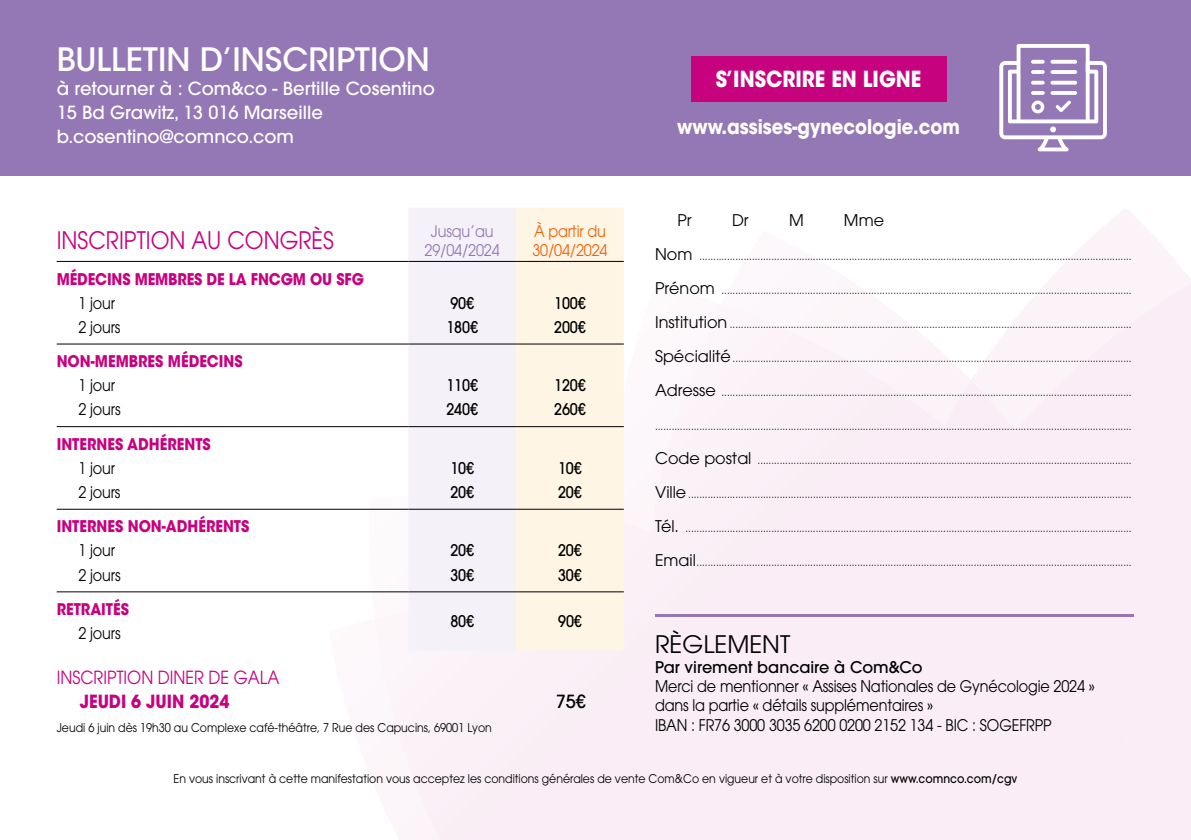
<style>
.page{position:relative;width:1191px;height:840px;background:#fff}
.page>*{position:absolute;margin:0;border:0;box-sizing:border-box;transform-origin:0 0}
.t1{font:500 32px "ITC Avant Garde Std";color:#fff}
.t2{font:24px "ITC Avant Garde Pro";color:#c7027f;scale:.9 1}
.t3{font:24px "ITC Avant Garde Pro";color:#000}
.t4{font:700 22px "ITC Avant Garde Std";color:#fff;scale:.9 1}
.t5{font:700 20px "ITC Avant Garde Std";color:#fff;scale:.9 1}
.t6{font:500 18px/24px "ITC Avant Garde Pro";color:#fff}
.t7{font:18px "ITC Avant Garde Pro";color:#c7027f;scale:.9 1}
.t8{font:700 18px "ITC Avant Garde Std";color:#c7027f;scale:.9 1}
.t9{font:500 18px "ITC Avant Garde Pro";color:#000}
.t10{font:16px/24px "ITC Avant Garde Pro";letter-spacing:-.01em;color:#000;scale:.9 1}
.t11{font:700 16px "ITC Avant Garde Std";color:#c7027f;scale:.9 1}
.t12{font:500 16px/24px "ITC Avant Garde Pro";letter-spacing:-.01em;color:#000;scale:.9 1}
.t13{font:500 16px "ITC Avant Garde Pro";letter-spacing:-.01em;color:#000}
.t14{font:16px/19.2px "ITC Avant Garde Pro";letter-spacing:-.01em;color:#ed6308;scale:.9 1}
.t15{font:16px/19.2px "ITC Avant Garde Pro";letter-spacing:-.01em;color:#9478b5;text-align:center;scale:.9 1}
.t16{font:16px "ITC Avant Garde Pro";letter-spacing:-.01em;color:#000}
.t17{font:12px "ITC Avant Garde Pro";color:#000;scale:.91 1}
.t18{font:10px "ITC Avant Garde Pro";color:#000}
.s1{font-size:16px}
.s2{font-weight:500}
</style>
<div class="page">
<svg style="left:944px;top:209px;width:247px;height:216px;fill:#fbf3f8"></svg>
<svg style="left:329px;top:592px;width:281px;height:247px;fill:#fbf1f7"></svg>
<div style="left:594px;top:316px;width:350px;height:399px;background:#fbf3f8"></div>
<div style="left:944px;top:425px;width:247px;height:414px;background:#faedf5"></div>
<div style="left:610px;top:603px;width:475px;height:236px;background:#faedf5"></div>
<div style="left:610px;top:425px;width:334px;height:290px;background:#faedf5"></div>
<div style="left:0;top:0;width:1191px;height:176px;background:#9478b5"></div>
<div style="left:691px;top:56px;width:255px;height:45px;background:#c7027f"></div>
<svg style="left:999px;top:44px;width:107px;height:107px"></svg>
<div style="left:408px;top:208px;width:108px;height:442px;background:#f4f1f8"></div>
<div style="left:516px;top:208px;width:108px;height:442px;background:#fef5e5"></div>
<hr style="left:57px;top:261px;width:351px;height:1px;background:#000">
<hr style="left:408px;top:261px;width:108px;height:1px;background:#000">
<hr style="left:516px;top:261px;width:108px;height:1px;background:#000">
<hr style="left:57px;top:343px;width:351px;height:1px;background:#000">
<hr style="left:408px;top:343px;width:108px;height:1px;background:#000">
<hr style="left:516px;top:343px;width:108px;height:1px;background:#000">
<hr style="left:57px;top:426px;width:351px;height:1px;background:#000">
<hr style="left:408px;top:426px;width:108px;height:1px;background:#000">
<hr style="left:516px;top:426px;width:108px;height:1px;background:#000">
<hr style="left:57px;top:508px;width:351px;height:1px;background:#000">
<hr style="left:408px;top:508px;width:108px;height:1px;background:#000">
<hr style="left:516px;top:508px;width:108px;height:1px;background:#000">
<hr style="left:57px;top:591px;width:351px;height:1px;background:#000">
<hr style="left:408px;top:591px;width:108px;height:1px;background:#000">
<hr style="left:516px;top:591px;width:108px;height:1px;background:#000">
<hr style="left:655px;top:613px;width:479px;height:3px;background:#9478b5">
<h1 class="t1" style="left:57px;top:39px;width:374px">BULLETIN D’INSCRIPTION</h1>
<h3 class="t6" style="left:57px;top:76px;width:380px">à retourner à : Com&amp;co - Bertille Cosentino<br>15 Bd Grawitz, 13 016 Marseille b.cosentino@comnco.com</h3>
<h2 class="t2" style="left:57px;top:225px;width:309px">INSCRIPTION AU CONGRÈS</h2>
<h3 class="t15" style="left:424px;top:221px;width:85px">Jusqu’au<br>29/04/2024</h3>
<h3 class="t14" style="left:532px;top:221px;width:85px">À partir du<br>30/04/2024</h3>
<h3 class="t11" style="left:57px;top:268px;width:343px">MÉDECINS MEMBRES DE LA FNCGM OU SFG</h3>
<h3 class="t10" style="left:78px;top:290px;width:48px">1 jour<br>2 jours</h3>
<h3 class="t12" style="left:446px;top:290px;width:37px">90€<br>180€</h3>
<h3 class="t12" style="left:554px;top:290px;width:37px">100€<br>200€</h3>
<h3 class="t11" style="left:57px;top:351px;width:208px">NON-MEMBRES MÉDECINS</h3>
<h3 class="t10" style="left:78px;top:373px;width:48px">1 jour<br>2 jours</h3>
<h3 class="t12" style="left:446px;top:373px;width:37px">110€<br>240€</h3>
<h3 class="t12" style="left:554px;top:373px;width:37px">120€<br>260€</h3>
<h3 class="t11" style="left:57px;top:433px;width:173px">INTERNES ADHÉRENTS</h3>
<h3 class="t10" style="left:78px;top:455px;width:48px">1 jour<br>2 jours</h3>
<h3 class="t12" style="left:450px;top:455px;width:28px">10€<br>20€</h3>
<h3 class="t12" style="left:558px;top:455px;width:28px">10€<br>20€</h3>
<h3 class="t11" style="left:57px;top:516px;width:215px">INTERNES NON-ADHÉRENTS</h3>
<h3 class="t10" style="left:78px;top:538px;width:48px">1 jour<br>2 jours</h3>
<h3 class="t12" style="left:450px;top:538px;width:28px">20€<br>30€</h3>
<h3 class="t12" style="left:558px;top:538px;width:28px">20€<br>30€</h3>
<h3 class="t11" style="left:57px;top:598px;width:82px">RETRAITÉS</h3>
<h3 class="t10" style="left:78px;top:620px;width:48px">2 jours</h3>
<h3 class="t12" style="left:450px;top:608px;width:28px">80€</h3>
<h3 class="t12" style="left:558px;top:608px;width:28px">90€</h3>
<h3 class="t7" style="left:57px;top:665px;width:249px">INSCRIPTION DINER DE GALA</h3>
<h3 class="t8" style="left:80px;top:689px;width:168px">JEUDI 6 JUIN 2024</h3>
<p class="t17" style="left:57px;top:719px;width:480px">Jeudi 6 juin dès 19h30 au Complexe café-théâtre, 7 Rue des Capucins, 69001 Lyon</p>
<h3 class="t9" style="left:556px;top:689px;width:31px">75€</h3>
<h3 class="t4" style="left:715px;top:65px;width:230px">S’INSCRIRE EN LIGNE</h3>
<h3 class="t5" style="left:677px;top:113px;width:316px">www.assises-gynecologie.com</h3>
<h3 class="t16" style="left:677px;top:210px;width:16px">Pr</h3>
<h3 class="t16" style="left:732px;top:210px;width:18px">Dr</h3>
<h3 class="t16" style="left:789px;top:210px;width:16px">M</h3>
<h3 class="t16" style="left:844px;top:210px;width:42px">Mme</h3>
<p class="t18" style="left:655px;top:250px;width:478px"><span class="s1">Nom</span> ............................................................................................................................................................</p>
<p class="t18" style="left:655px;top:284px;width:478px"><span class="s1">Prénom</span> ....................................................................................................................................................</p>
<p class="t18" style="left:655px;top:318px;width:478px"><span class="s1">Institution</span> .................................................................................................................................................</p>
<p class="t18" style="left:655px;top:352px;width:478px"><span class="s1">Spécialité</span> ................................................................................................................................................</p>
<p class="t18" style="left:655px;top:386px;width:478px"><span class="s1">Adresse</span> ....................................................................................................................................................</p>
<p class="t18" style="left:655px;top:420px;width:478px">............................................................................................................................................................................</p>
<p class="t18" style="left:655px;top:454px;width:478px"><span class="s1">Code postal</span> .......................................................................................................................................</p>
<p class="t18" style="left:655px;top:488px;width:478px"><span class="s1">Ville</span> ................................................................................................................................................................</p>
<p class="t18" style="left:655px;top:522px;width:478px"><span class="s1">Tél.</span> .................................................................................................................................................................</p>
<p class="t18" style="left:655px;top:556px;width:478px"><span class="s1">Email</span>.............................................................................................................................................................</p>
<h2 class="t3" style="left:655px;top:628px;width:137px">RÈGLEMENT</h2>
<h3 class="t13" style="left:655px;top:656px;width:269px">Par virement bancaire à Com&amp;Co</h3>
<h3 class="t10" style="left:655px;top:676px;width:490px;line-height:19.2px">Merci de mentionner « Assises Nationales de Gynécologie 2024 » dans la partie « détails supplémentaires »<br>IBAN : FR76 3000 3035 6200 0200 2152 134 - BIC : SOGEFRPP</h3>
<p class="t17" style="left:173px;top:771px;width:929px">En vous inscrivant à cette manifestation vous acceptez les conditions générales de vente Com&amp;Co en vigueur et à votre disposition sur <span class="s2">www.comnco.com/cgv</span></p>
</div>
